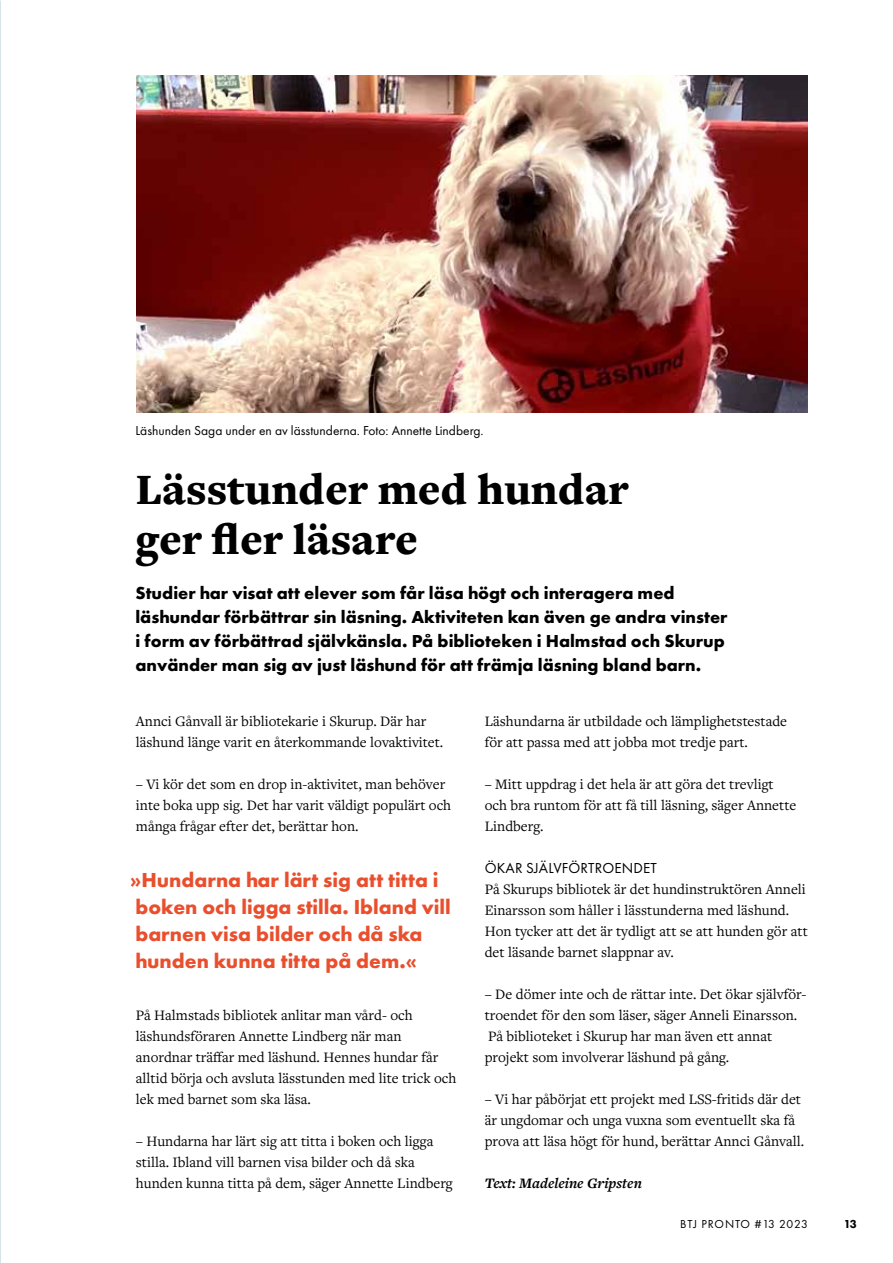
<style>
.page{position:relative;width:893px;height:1263px;background:#fff}
.page>*{position:absolute;margin:0;border:0;box-sizing:border-box;transform-origin:0 0}
.t1{font:900 45px/49.5px "Freight Text Pro";color:#000}
.t2{font:700 21px/27px "Futura PT";color:#e94f2d}
.t3{font:700 18px/24px "Futura PT";color:#000}
.t4{font:15px/21px "Freight Text Pro";color:#000}
.t5{font:italic 700 15px "Freight Text Pro";color:#000}
.t6{font:15px "Futura PT";letter-spacing:.01em;color:#000}
.t7{font:13.5px "Futura PT";color:#000}
.t8{font:12px "Futura PT";letter-spacing:.07em;color:#000}
.t9{font:800 12px "Futura PT";color:#000}
</style>
<div class="page">
<img style="left:136px;top:75px;width:672px;height:337px">
<p class="t7" style="left:135px;top:422px;width:350px">Läshunden Saga under en av lässtunderna. Foto: Annette Lindberg.</p>
<h1 class="t1" style="left:136px;top:464px;width:494px">Lässtunder med hundar ger fler läsare</h1>
<p class="t3" style="left:135px;top:580px;width:594px">Studier har visat att elever som får läsa högt och interagera med läshundar förbättrar sin läsning. Aktiviteten kan även ge andra vinster i form av förbättrad självkänsla. På biblioteken i Halmstad och Skurup använder man sig av just läshund för att främja läsning bland barn.</p>
<p class="t4" style="left:136px;top:710px;width:309px">Annci Gånvall är bibliotekarie i Skurup. Där har läshund länge varit en återkommande lovaktivitet.</p>
<p class="t4" style="left:136px;top:773px;width:317px">– Vi kör det som en drop in-aktivitet, man behöver inte boka upp sig. Det har varit väldigt populärt och många frågar efter det, berättar hon.</p>
<h2 class="t2" style="left:130px;top:866px;width:322px">»Hundarna har lärt sig att titta i boken och ligga stilla. Ibland vill barnen visa bilder och då ska hunden kunna titta på dem.«</h2>
<p class="t4" style="left:136px;top:1004px;width:322px">På Halmstads bibliotek anlitar man vård- och läshundsföraren Annette Lindberg när man anordnar träffar med läshund. Hennes hundar får alltid börja och avsluta lässtunden med lite trick och lek med barnet som ska läsa.</p>
<p class="t4" style="left:136px;top:1130px;width:318px">– Hundarna har lärt sig att titta i boken och ligga stilla. Ibland vill barnen visa bilder och då ska hunden kunna titta på dem, säger Annette Lindberg</p>
<p class="t4" style="left:485px;top:710px;width:304px">Läshundarna är utbildade och lämplighetstestade för att passa med att jobba mot tredje part.</p>
<p class="t4" style="left:485px;top:773px;width:313px">– Mitt uppdrag i det hela är att göra det trevligt och bra runtom för att få till läsning, säger Annette<br>Lindberg.</p>
<p class="t6" style="left:485px;top:859px;width:174px">ÖKAR SJÄLVFÖRTRO EN DET</p>
<p class="t4" style="left:485px;top:878px;width:325px">På Skurups bibliotek är det hundinstruktören Anneli Einarsson som håller i lässtunderna med läshund.<br>Hon tycker att det är tydligt att se att hunden gör att det läsande barnet slappnar av.</p>
<p class="t4" style="left:485px;top:983px;width:323px">– De dömer inte och de rättar inte. Det ökar självför&shy;troendet för den som läser, säger Anneli Einarsson.<br>På biblioteket i Skurup har man även ett annat projekt som involverar läshund på gång.</p>
<p class="t4" style="left:485px;top:1088px;width:321px">– Vi har påbörjat ett projekt med LSS-fritids där det är ungdomar och unga vuxna som eventuellt ska få prova att läsa högt för hund, berättar Annci Gånvall.</p>
<p class="t5" style="left:485px;top:1173px;width:159px">Text: Madeleine Gripsten</p>
<p class="t8" style="left:680px;top:1217px;width:129px">BTJ Pronto #13 2023</p>
<p class="t9" style="left:844px;top:1217px;width:15px">13</p>
</div>
